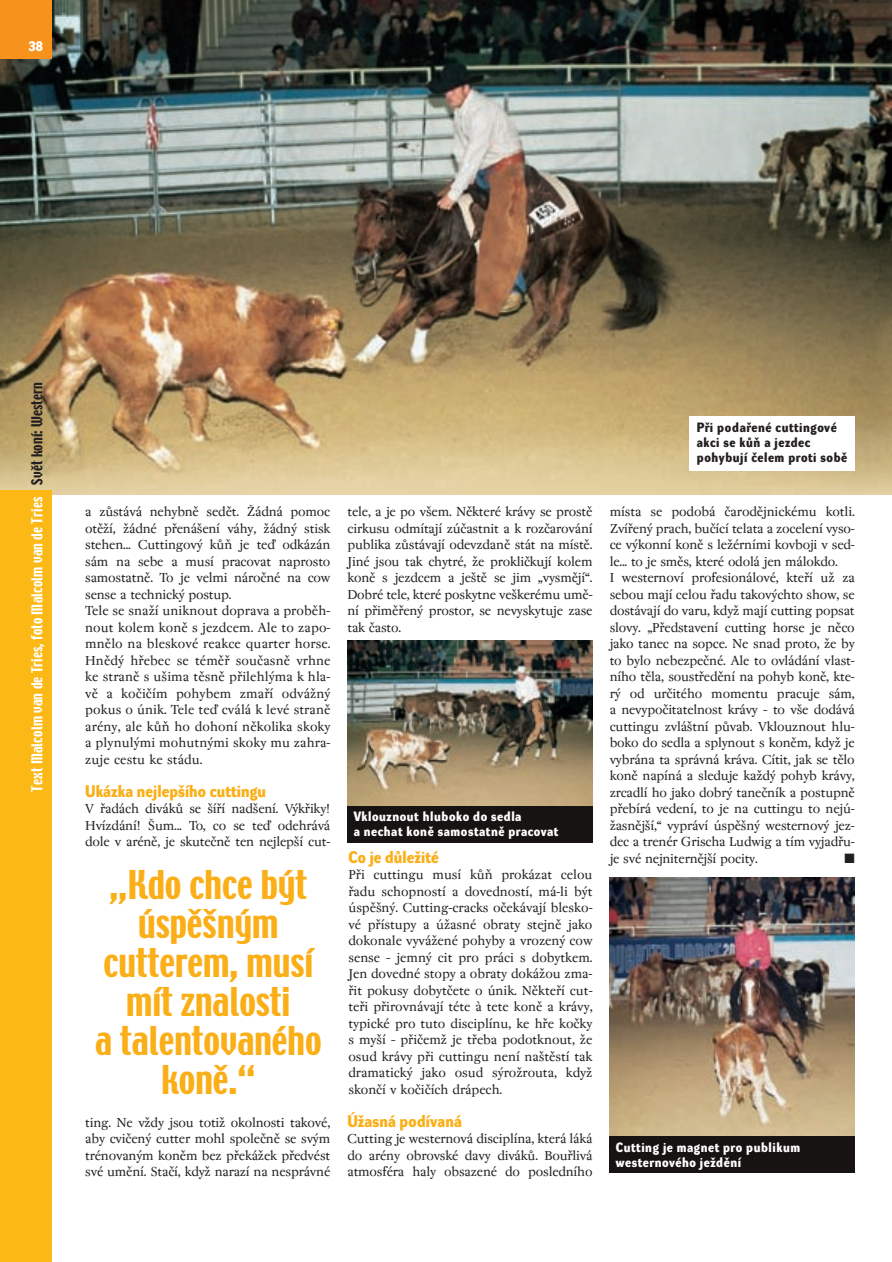
<style>
.page{position:relative;width:892px;height:1262px;background:#fff}
.page>*{position:absolute;margin:0;border:0;box-sizing:border-box;transform-origin:0 0}
.t1{font:35.25px/39px "Techno CE";color:#faaf18;text-align:center}
.t2{font:16.5px "Dynamo DB";letter-spacing:.005em;color:#faaf18}
.t3{font:14.4px/16.5px "Regent";letter-spacing:-.015em;color:#231f20;text-align:justify}
.t4{font:14.4px/16.5px "Regent";letter-spacing:.005em;color:#231f20}
.t5{font:13.5px "Techno CE";letter-spacing:.01em;color:#fff}
.t6{font:13.5px "Techno CE";letter-spacing:.01em;color:#231f20}
.t7{font:13.5px "Dynamo DB";color:#fff}
.t8{font:13.5px "Zapf Dingbats";color:#231f20}
.t9{font:13.2px/14.9px "Dynamo DB";letter-spacing:.045em;color:#fff}
.t10{font:13.2px/14.9px "Dynamo DB";letter-spacing:.045em;color:#231f20}
</style>
<div class="page">
<img style="left:0;top:0;width:892px;height:1262px">
<p class="t7" style="left:28px;top:41px;width:16px">38</p>
<p class="t6" style="left:31px;top:484px;width:104px;rotate:-90deg">Svět koní: Western</p>
<p class="t5" style="left:31px;top:791px;width:296px;rotate:-90deg">Text Malcolm van de Tries, foto Malcolm van de Tries</p>
<p class="t4" style="left:85px;top:504px;width:247px">a zÛstává nehybnû sedût. Îádná pomoc otûÏí, Ïádné pfiená‰ení váhy, Ïádn˘ stisk stehen... Cuttingov˘ kÛÀ je teì odkázán sám na sebe a musí pracovat naprosto samostatnû. To je velmi nároãné na cow sense a technick˘ postup.<br>Tele se snaÏí uniknout doprava a probûh&shy;nout kolem konû s jezdcem. Ale to zapo&shy;mnûlo na bleskové reakce quarter horse.<br>Hnûd˘ hfiebec se témûfi souãasnû vrhne ke stranû s u‰ima tûsnû pfiilehl˘ma k hla&shy;vû a koãiãím pohybem zmafií odváÏn˘ pokus o únik. Tele teì cválá k levé stranû arény, ale kÛÀ ho dohoní nûkolika skoky a plynul˘mi mohutn˘mi skoky mu zahra&shy;zuje cestu ke stádu.</p>
<p class="t2" style="left:85px;top:784px;width:182px">Ukázka nejlep‰ího cuttingu</p>
<p class="t3" style="left:85px;top:801px;width:247px">V fiadách divákÛ se ‰ífií nad‰ení. V˘kfiiky!<br>Hvízdání! ·um... To, co se teì odehrává dole v arénû, je skuteãnû ten nejlep‰í cut-</p>
<p class="t1" style="left:95px;top:867px;width:228px">„Kdo chce být úspěšným cutterem, musí mít znalosti<br>a talentovaného koně.“</p>
<p class="t3" style="left:85px;top:1115px;width:247px">ting. Ne vÏdy jsou totiÏ okolnosti takové, aby cviãen˘ cutter mohl spoleãnû se sv˘m trénovan˘m konûm bez pfiekáÏek pfiedvést své umûní. Staãí, kdyÏ narazí na nesprávné</p>
<p class="t10" style="left:697px;top:422px;width:152px">Pfii podafiené cuttingové akci se kÛÀ a jezdec pohybují ãelem proti sobû</p>
<p class="t3" style="left:347px;top:504px;width:247px">tele, a je po v‰em. Nûkteré krávy se prostû cirkusu odmítají zúãastnit a k rozãarování publika zÛstávají odevzdanû stát na místû.<br>Jiné jsou tak chytré, Ïe prokliãkují kolem konû s jezdcem a je‰tû se jim „vysmûjí“.<br>Dobré tele, které poskytne ve‰kerému umû&shy;ní pfiimûfien˘ prostor, se nevyskytuje zase tak ãasto.</p>
<p class="t9" style="left:354px;top:810px;width:206px">Vklouznout hluboko do sedla<br>a nechat konû samostatnû pracovat</p>
<p class="t2" style="left:348px;top:850px;width:92px">Co je dÛleÏité</p>
<p class="t3" style="left:348px;top:867px;width:246px">Pfii cuttingu musí kÛÀ prokázat celou fiadu schopností a dovedností, má-li b˘t úspû‰n˘. Cutting-cracks oãekávají blesko&shy;vé pfiístupy a úÏasné obraty stejnû jako dokonale vyváÏené pohyby a vrozen˘ cow sense – jemn˘ cit pro práci s dobytkem.<br>Jen dovedné stopy a obraty dokáÏou zma&shy;fiit pokusy dobytãete o únik. Nûktefií cut&shy;tefii pfiirovnávají téte à tete konû a krávy, typické pro tuto disciplínu, ke hfie koãky s my‰í – pfiiãemÏ je tfieba podotknout, Ïe osud krávy pfii cuttingu není na‰tûstí tak dramatick˘ jako osud s˘roÏrouta, kdyÏ skonãí v koãiãích drápech.</p>
<p class="t2" style="left:347px;top:1114px;width:116px">ÚÏasná podívaná</p>
<p class="t3" style="left:347px;top:1131px;width:247px">Cutting je westernová disciplína, která láká do arény obrovské davy divákÛ. Boufilivá atmosféra haly obsazené do posledního</p>
<p class="t3" style="left:610px;top:504px;width:247px;text-align:left">místa se podobá ãarodûjnickému kotli.<br>Zvífien˘ prach, buãící telata a zocelení vyso&shy;ce v˘konní konû s leÏérními kovboji v sed&shy;le... to je smûs, které odolá jen málokdo.<br>I westernoví profesionálové, ktefií uÏ za sebou mají celou fiadu takov˘chto show, se dostávají do varu, kdyÏ mají cutting popsat slovy. „Pfiedstavení cutting horse je nûco jako tanec na sopce. Ne snad proto, Ïe by to bylo nebezpeãné. Ale to ovládání vlast&shy;ního tûla, soustfiedûní na pohyb konû, kte&shy;r˘ od urãitého momentu pracuje sám, a nevypoãitatelnost krávy – to v‰e dodává cuttingu zvlá‰tní pÛvab. Vklouznout hlu&shy;boko do sedla a splynout s konûm, kdyÏ je vybrána ta správná kráva. Cítit, jak se tûlo konû napíná a sleduje kaÏd˘ pohyb krávy, zrcadlí ho jako dobr˘ taneãník a postupnû pfiebírá vedení, to je na cuttingu to nejú-Ïasnûj‰í,“ vypráví úspû‰n˘ westernov˘ jez&shy;dec a trenér Grischa Ludwig a tím vyjadfiu&shy;je své nejniternûj‰í pocity.</p>
<p class="t8" style="left:845px;top:850px;width:12px">■</p>
<p class="t9" style="left:616px;top:1141px;width:186px">Cutting je magnet pro publikum westernového jeÏdûní</p>
</div>
